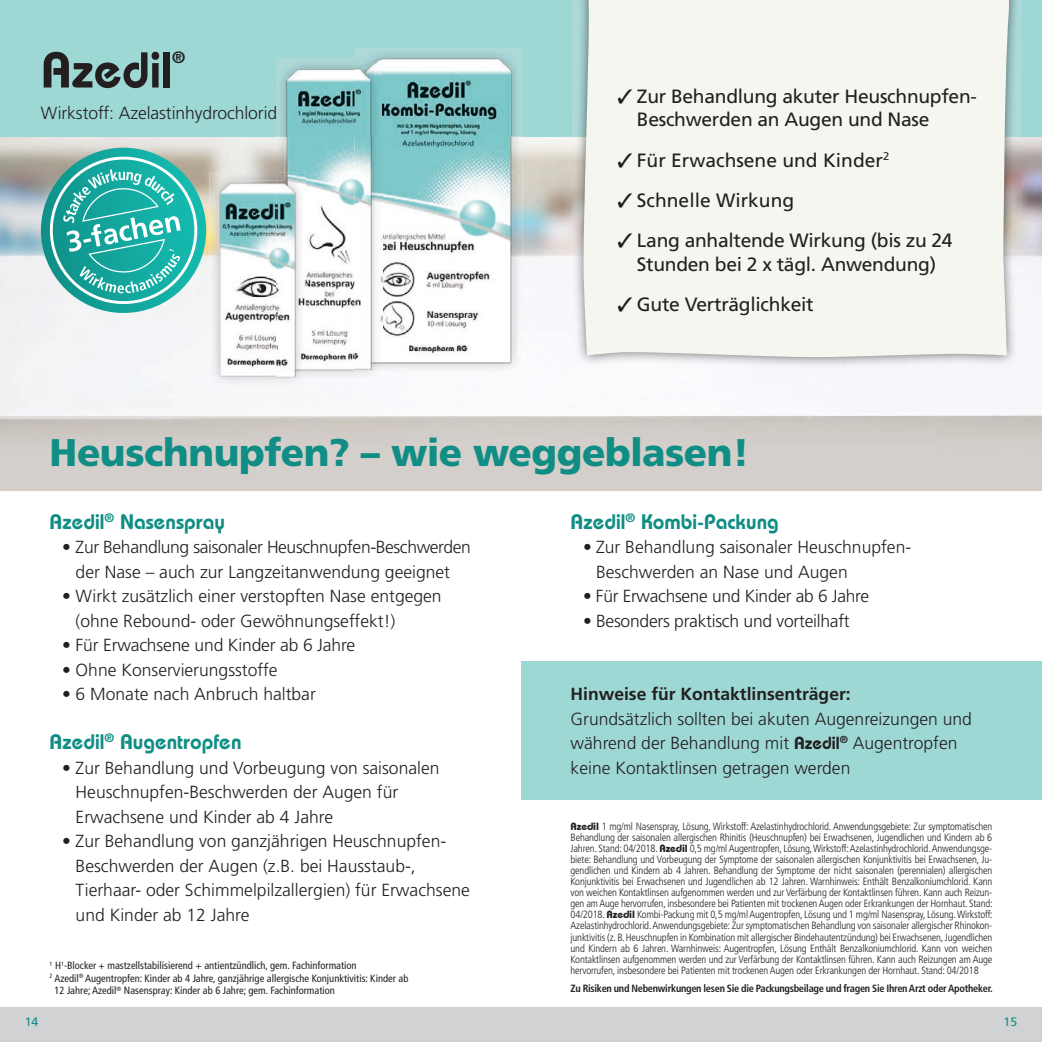
<style>
.page{position:relative;width:1042px;height:1042px;background:#fff}
.page>*{position:absolute;margin:0;border:0;box-sizing:border-box;transform-origin:0 0}
.t1{font:600 50.23px "Bauhaus";color:#231f20}
.t2{font:900 38.5px "Frutiger";letter-spacing:-.015em;color:#108e85}
.t3{font:600 21px "Bauhaus";color:#108e85}
.t4{font:19.25px/23.1px "Frutiger";letter-spacing:-.015em;color:#231f20}
.t5{font:300 17.5px/24.5px "Frutiger";color:#231f20}
.t6{font:300 17.5px/24.5px "Frutiger";letter-spacing:-.02em;color:#231f20;text-align:center}
.t7{font:700 17.5px "Frutiger";color:#231f20}
.t8{font:600 16.45px "Bauhaus";color:#231f20}
.t9{font:12.25px "Frutiger";color:#108e85}
.t10{font:300 condensed 10.5px/11px "Frutiger";letter-spacing:-.015em;color:#231f20;text-align:justify}
.t11{font:condensed 10.5px "Frutiger";color:#231f20}
.t12{font:700 condensed 10.5px "Frutiger";letter-spacing:-.025em;color:#231f20}
.s1{font-family:"Bauhaus";font-weight:600}
.s2{font-family:"Bauhaus";font-weight:700;font-stretch:normal}
</style>
<div class="page">
<div style="left:0;top:455px;width:1042px;height:35px;background:#d4cfca"></div>
<img style="left:491px;top:136px;width:121px;height:281px">
<div style="left:0;top:0;width:1042px;height:136px;background:#9ed8d5"></div>
<img style="left:572px;top:0;width:448px;height:369px">
<div style="left:583px;top:0;width:427px;height:357px;background:#f5f6ef"></div>
<img style="left:382px;top:136px;width:140px;height:237px">
<img style="left:355px;top:48px;width:167px;height:88px">
<img style="left:361px;top:53px;width:154px;height:316px">
<img style="left:276px;top:136px;width:106px;height:244px">
<img style="left:276px;top:58px;width:79px;height:78px">
<svg style="left:374px;top:369px;width:8px;height:4px"></svg>
<svg style="left:355px;top:58px;width:6px;height:8px"></svg>
<img style="left:361px;top:58px;width:21px;height:78px">
<img style="left:284px;top:66px;width:90px;height:308px">
<img style="left:355px;top:136px;width:19px;height:237px">
<img style="left:284px;top:172px;width:22px;height:202px">
<img style="left:218px;top:180px;width:58px;height:200px">
<img style="left:276px;top:180px;width:21px;height:200px">
<img style="left:284px;top:180px;width:13px;height:194px">
<svg style="left:34px;top:148px;width:179px;height:172px"></svg>
<div style="left:521px;top:661px;width:521px;height:139px;background:#9ed8d5"></div>
<div style="left:0;top:1007px;width:1042px;height:35px;background:#d1d2d4"></div>
<h1 class="t1" style="left:41px;top:40px;width:133px">Azedil</h1>
<h3 class="t8" style="left:172px;top:48px;width:15px">®</h3>
<h3 class="t5" style="left:41px;top:101px;width:238px">Wirkstoff: Azelastinhydrochlorid</h3>
<h3 class="t4" style="left:637px;top:85px;width:341px;text-indent:-20px">✓ Zur Behandlung akuter Heuschnupfen-<br>Beschwerden an Augen und Nase</h3>
<h3 class="t4" style="left:617px;top:148px;width:274px">✓ Für Erwachsene und Kinder<sup>2</sup></h3>
<h3 class="t4" style="left:617px;top:189px;width:178px">✓ Schnelle Wirkung</h3>
<h3 class="t4" style="left:617px;top:229px;width:337px;text-align:center">✓ Lang anhaltende Wirkung (bis zu 24<br>Stunden bei 2 x tägl. Anwendung)</h3>
<h3 class="t4" style="left:617px;top:293px;width:198px">✓ Gute Verträglichkeit</h3>
<h2 class="t2" style="left:50px;top:429px;width:701px">Heuschnupfen? – wie weggeblasen!</h2>
<h3 class="t3" style="left:50px;top:509px;width:177px">Azedil<sup>®</sup> Nasenspray</h3>
<h3 class="t6" style="left:62px;top:535px;width:410px">• Zur Behandlung saisonaler Heuschnupfen-Beschwerden der Nase – auch zur Langzeit anwendung geeignet</h3>
<h3 class="t5" style="left:76px;top:584px;width:367px;text-indent:-14px">• Wirkt zusätzlich einer verstopften Nase entgegen (ohne Rebound- oder Gewöhnungs effekt!)</h3>
<h3 class="t5" style="left:62px;top:633px;width:295px">• Für Erwachsene und Kinder ab 6 Jahre</h3>
<h3 class="t5" style="left:62px;top:657px;width:217px">• Ohne Konservierungsstoffe</h3>
<h3 class="t5" style="left:62px;top:682px;width:255px">• 6 Monate nach Anbruch haltbar</h3>
<h3 class="t3" style="left:50px;top:729px;width:193px">Azedil<sup>®</sup> Augentropfen</h3>
<h3 class="t5" style="left:76px;top:755px;width:365px;text-indent:-14px">• Zur Behandlung und Vorbeugung von saisonalen<br>Heuschnupfen- Beschwerden der Augen für<br>Erwachsene und Kinder ab 4 Jahre</h3>
<h3 class="t5" style="left:76px;top:829px;width:396px;text-indent:-14px">• Zur Behandlung von ganzjährigen Heuschnupfen-Beschwerden der Augen (z.B. bei Hausstaub-, Tierhaar- oder Schimmel pilz allergien) für Erwachsene und Kinder ab 12 Jahre</h3>
<p class="t11" style="left:50px;top:959px;width:309px"><sup>1</sup> H<sup>1</sup>-Blocker + mastzellstabilisierend + antientzündlich, gem. Fachinformation</p>
<p class="t11" style="left:50px;top:972px;width:360px"><sup>2</sup> Azedil<sup>®</sup> Augentropfen: Kinder ab 4 Jahre, ganzjährige allergische Konjunktivitis: Kinder ab</p>
<p class="t11" style="left:54px;top:984px;width:282px">12 Jahre; Azedil<sup>®</sup> Nasenspray: Kinder ab 6 Jahre; gem. Fachinformation</p>
<h3 class="t3" style="left:570px;top:509px;width:210px">Azedil<sup>®</sup> Kombi-Packung</h3>
<h3 class="t5" style="left:596px;top:535px;width:317px;text-indent:-13px">• Zur Behandlung saisonaler Heuschnupfen-<br>Beschwerden an Nase und Augen</h3>
<h3 class="t5" style="left:583px;top:584px;width:287px">• Für Erwachsene und Kinder ab 6 Jahre</h3>
<h3 class="t5" style="left:583px;top:608px;width:268px">• Besonders praktisch und vorteilhaft</h3>
<h3 class="t7" style="left:570px;top:684px;width:282px">Hinweise für Kontaktlinsenträger:</h3>
<h3 class="t5" style="left:570px;top:706px;width:403px">Grundsätzlich sollten bei akuten Augenreizungen und während der Behandlung mit <span class="s1">Azedil</span><sup>®</sup> Augentropfen keine Kontaktlinsen getragen werden</h3>
<p class="t10" style="left:570px;top:821px;width:424px"><span class="s2">Azedil</span> 1 mg/ml Nasenspray, Lösung, Wirkstoff: Azelastinhydrochlorid. Anwendungsgebiete: Zur symptomatischen Behandlung der saisonalen allergischen Rhinitis (Heuschnupfen) bei Erwachsenen, Jugendlichen und Kindern ab 6<br>Jahren. Stand: 04/2018. <span class="s2">Azedil</span> 0,5 mg/ml Augentropfen, Lösung, Wirkstoff: Azelastinhydrochlorid. Anwendungsge&shy;biete: Behandlung und Vorbeugung der Symptome der saisonalen allergischen Konjunktivitis bei Erwachsenen, Ju&shy;gendlichen und Kindern ab 4 Jahren. Behandlung der Symptome der nicht saisonalen (perennialen) allergischen Konjunktivitis bei Erwachsenen und Jugendlichen ab 12 Jahren. Warnhinweis: Enthält Benzalkoniumchlorid. Kann von weichen Kontaktlinsen aufgenommen werden und zur Verfärbung der Kontaktlinsen führen. Kann auch Reizun&shy;gen am Auge hervorrufen, insbesondere bei Patienten mit trockenen Augen oder Erkrankungen der Hornhaut. Stand:<br>04/2018. <span class="s2">Azedil</span> Kombi-Packung mit 0,5 mg/ml Augentropfen, Lösung und 1 mg/ml Nasenspray, Lösung. Wirkstoff:<br>Azelastinhydrochlorid. Anwendungsgebiete: Zur symptomatischen Behandlung von saisonaler allergischer Rhinokon&shy;junktivitis (z. B. Heuschnupfen in Kombination mit allergischer Bindehautentzündung) bei Erwachsenen, Jugendlichen und Kindern ab 6 Jahren. Warnhinweis: Augentropfen, Lösung Enthält Benzalkoniumchlorid. Kann von weichen Kontaktlinsen aufgenommen werden und zur Verfärbung der Kontaktlinsen führen. Kann auch Reizungen am Auge hervorrufen, insbesondere bei Patienten mit trockenen Augen oder Erkrankungen der Hornhaut. Stand: 04/2018</p>
<p class="t12" style="left:570px;top:982px;width:424px">Zu Risiken und Nebenwirkungen lesen Sie die Packungsbeilage und fragen Sie Ihren Arzt oder Apotheker.</p>
<p class="t9" style="left:25px;top:1015px;width:15px">14</p>
<p class="t9" style="left:1003px;top:1015px;width:15px">15</p>
</div>
